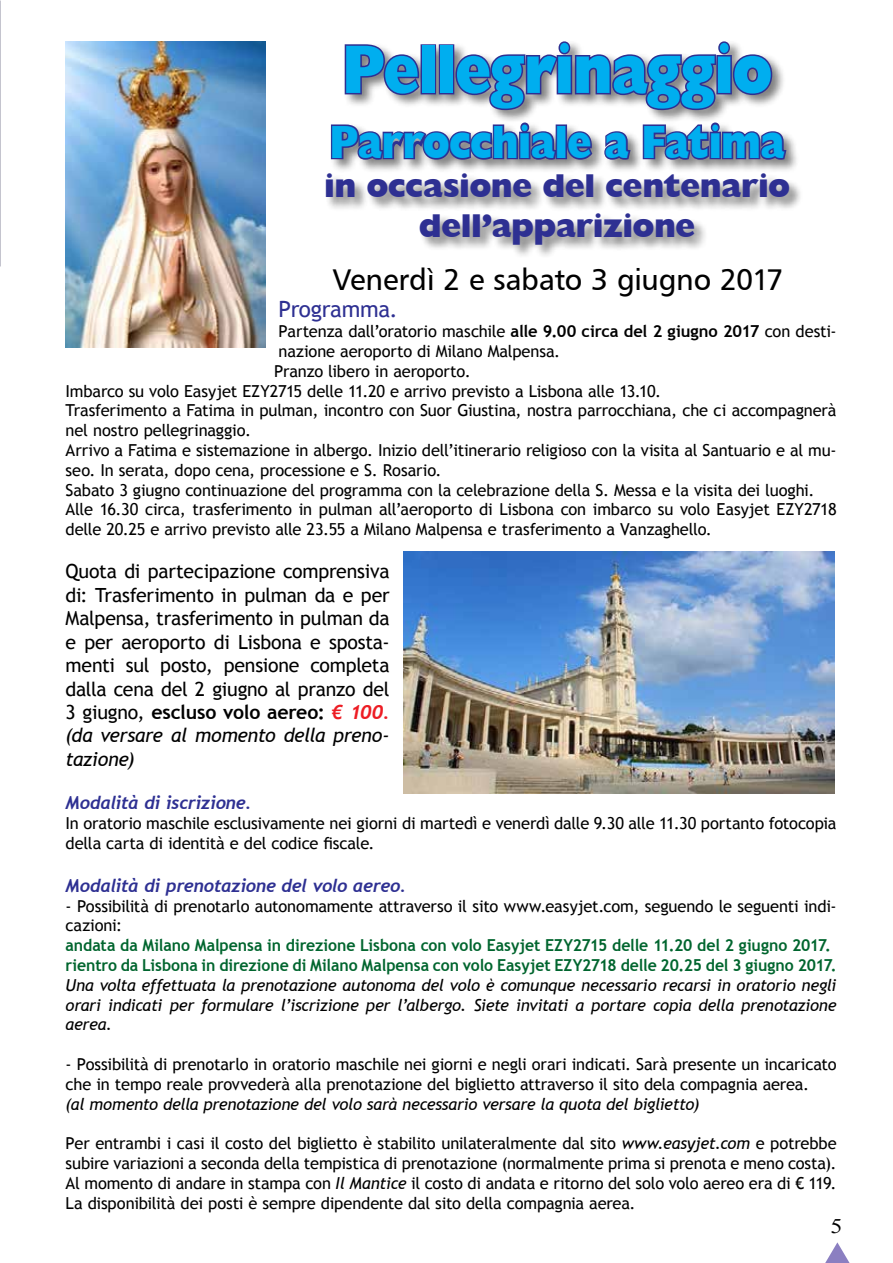
<style>
.page{position:relative;width:893px;height:1263px;background:#fff}
.page>*{position:absolute;margin:0;border:0;box-sizing:border-box;transform-origin:0 0}
.t1{font:800 69px "Humanist 521 BT";letter-spacing:-.005em;color:#00aeef;scale:.87 1}
.t2{font:800 46.5px "Humanist 521 BT";color:#00aeef;scale:.87 1}
.t3{font:800 33px/39.6px "Humanist 521 BT";color:#2e3092;text-align:center}
.t4{font:30px "Humanist 777 BT Roman B";letter-spacing:-.01em;color:#000}
.t5{font:22.5px "Trebuchet MS";letter-spacing:-.015em;color:#2e3092}
.t6{font:20.7px "Times New Roman";color:#000;scale:1.16 1}
.t7{font:19.5px/23.4px "Trebuchet MS";letter-spacing:-.015em;color:#000;text-align:justify}
.t8{font:italic 700 18px "Trebuchet";letter-spacing:-.02em;color:#2e3092}
.t9{font:16.5px/19.8px "Trebuchet MS";letter-spacing:-.01em;color:#000}
.t10{font:italic 16.5px/19.8px "Trebuchet MS";letter-spacing:-.02em;color:#000;text-align:justify}
.t11{font:700 16.5px/19.8px "Trebuchet MS";letter-spacing:-.005em;color:#00652e;scale:.96 1}
.s1{font-weight:700}
.s2{font-family:"Trebuchet";font-weight:700;font-style:italic;color:#ed1d24}
.s3{font-style:italic}
</style>
<div class="page">
<svg style="left:825px;top:1242px;width:24px;height:21px"></svg>
<div style="left:324px;top:40px;width:479px;height:219px;background:#000;opacity:.5"></div>
<svg style="left:343px;top:43px;width:78px;height:54px"></svg>
<div style="left:421px;top:44px;width:15px;height:50px;border:3px solid #2e3092"></div>
<div style="left:439px;top:44px;width:15px;height:50px;border:3px solid #2e3092"></div>
<svg style="left:454px;top:40px;width:320px;height:72px"></svg>
<svg style="left:329px;top:120px;width:230px;height:42px"></svg>
<div style="left:556px;top:124px;width:11px;height:35px;border:3px solid #2e3092"></div>
<svg style="left:565px;top:130px;width:29px;height:31px"></svg>
<svg style="left:602px;top:129px;width:30px;height:33px"></svg>
<svg style="left:641px;top:120px;width:147px;height:42px"></svg>
<img style="left:403px;top:551px;width:431px;height:242px">
<img style="left:65px;top:42px;width:201px;height:306px">
<h1 class="t1" style="left:343px;top:26px;width:495px">Pellegrinaggio</h1>
<h2 class="t2" style="left:330px;top:113px;width:524px">Parrocchiale a Fatima</h2>
<h3 class="t3" style="left:325px;top:166px;width:467px">in occasione del centenario dell’apparizione</h3>
<h3 class="t4" style="left:333px;top:261px;width:453px">Venerdì 2 e sabato 3 giugno 2017</h3>
<h3 class="t5" style="left:279px;top:296px;width:121px">Programma.</h3>
<p class="t9" style="left:279px;top:322px;width:559px">Partenza dall’oratorio maschile <span class="s1">alle 9.00 circa del 2 giugno 2017</span> con desti-</p>
<p class="t9" style="left:279px;top:341px;width:283px">nazione aeroporto di Milano Malpensa.</p>
<p class="t9" style="left:274px;top:361px;width:198px">Pranzo libero in aeroporto.</p>
<p class="t9" style="left:66px;top:381px;width:597px">Imbarco su volo Easyjet EZY2715 delle 11.20 e arrivo previsto a Lisbona alle 13.10.</p>
<p class="t9" style="left:66px;top:401px;width:772px">Trasferimento a Fatima in pulman, incontro con Suor Giustina, nostra parrocchiana, che ci accompagnerà</p>
<p class="t9" style="left:66px;top:421px;width:187px">nel nostro pellegrinaggio.</p>
<p class="t9" style="left:66px;top:440px;width:772px">Arrivo a Fatima e sistemazione in albergo. Inizio dell’itinerario religioso con la visita al Santuario e al mu-</p>
<p class="t9" style="left:66px;top:460px;width:378px">seo. In serata, dopo cena, processione e S. Rosario.</p>
<p class="t9" style="left:66px;top:480px;width:750px">Sabato 3 giugno continuazione del programma con la celebrazione della S. Messa e la visita dei luoghi.</p>
<p class="t9" style="left:66px;top:500px;width:772px">Alle 16.30 circa, trasferimento in pulman all’aeroporto di Lisbona con imbarco su volo Easyjet EZY2718</p>
<p class="t9" style="left:66px;top:520px;width:648px">delle 20.25 e arrivo previsto alle 23.55 a Milano Malpensa e trasferimento a Vanzaghello.</p>
<p class="t7" style="left:66px;top:560px;width:326px">Quota di partecipazione comprensiva di: Trasferimento in pulman da e per Malpensa, trasferimento in pulman da e per aeroporto di Lisbona e sposta&shy;menti sul posto, pensione completa dalla cena del 2 giugno al pranzo del 3 giugno, <span class="s1">escluso volo aereo:</span> <span class="s2">€ 100. </span><span class="s3">(da versare al momento della preno&shy;tazione)</span></p>
<p class="t8" style="left:66px;top:791px;width:187px">Modalità di iscrizione.</p>
<p class="t9" style="left:66px;top:813px;width:772px">In oratorio maschile esclusivamente nei giorni di martedì e venerdì dalle 9.30 alle 11.30 portanto fotocopia della carta di identità e del codice fiscale.</p>
<p class="t8" style="left:66px;top:874px;width:342px">Modalità di prenotazione del volo aereo.</p>
<p class="t9" style="left:66px;top:896px;width:772px">- Possibilità di prenotarlo autonomamente attraverso il sito www.easyjet.com, seguendo le seguenti indi&shy;cazioni:</p>
<p class="t11" style="left:66px;top:935px;width:805px">andata da Milano Malpensa in direzione Lisbona con volo Easyjet EZY2715 delle 11.20 del 2 giugno 2017. rientro da Lisbona in direzione di Milano Malpensa con volo Easyjet EZY2718 delle 20.25 del 3 giugno 2017.</p>
<p class="t10" style="left:66px;top:975px;width:772px">Una volta effettuata la prenotazione autonoma del volo è comunque necessario recarsi in oratorio negli orari indicati per formulare l’iscrizione per l’albergo. Siete invitati a portare copia della prenotazione aerea.</p>
<p class="t9" style="left:66px;top:1054px;width:772px">- Possibilità di prenotarlo in oratorio maschile nei giorni e negli orari indicati. Sarà presente un incaricato che in tempo reale provvederà alla prenotazione del biglietto attraverso il sito dela compagnia aerea.</p>
<p class="t10" style="left:66px;top:1094px;width:635px">(al momento della prenotazione del volo sarà necessario versare la quota del biglietto)</p>
<p class="t9" style="left:66px;top:1133px;width:773px;text-align:justify">Per entrambi i casi il costo del biglietto è stabilito unilateralmente dal sito <span class="s3">www.easyjet.com</span> e potrebbe subire variazioni a seconda della tempistica di prenotazione (normalmente prima si prenota e meno costa).<br>Al momento di andare in stampa con <span class="s3">Il Mantice</span> il costo di andata e ritorno del solo volo aereo era di € 119.<br>La disponibilità dei posti è sempre dipendente dal sito della compagnia aerea.</p>
<p class="t6" style="left:831px;top:1212px;width:12px">5</p>
</div>
